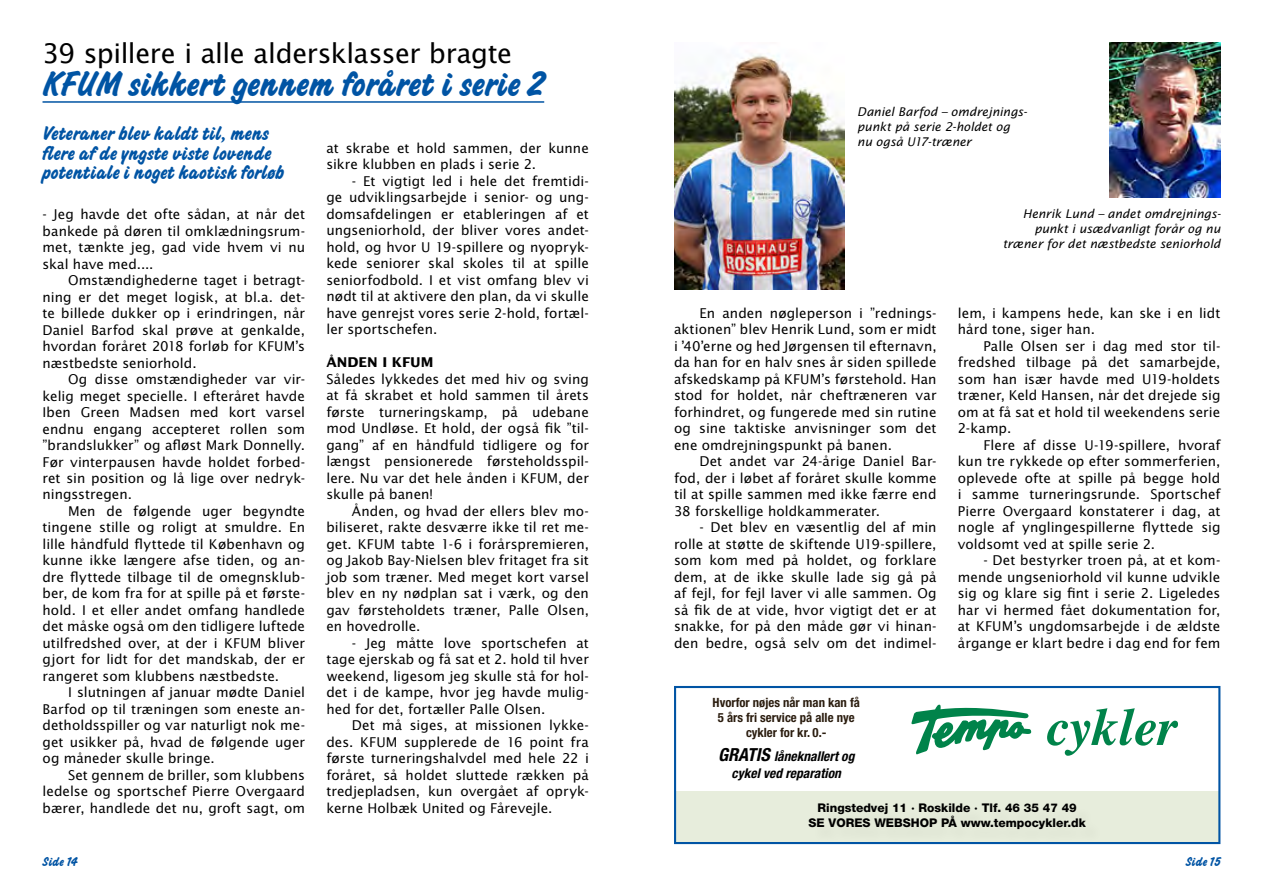
<style>
.page{position:relative;width:1263px;height:893px;background:#fff}
.page>*{position:absolute;margin:0;border:0;box-sizing:border-box;transform-origin:0 0}
.t1{font:37.5px "Challenge Bold Plain";color:#0054a4}
.t2{font:27px "Lucida Sans Std";letter-spacing:-.015em;color:#000}
.t3{font:21px/19.5px "Challenge Bold Plain";color:#0054a4}
.t4{font:13.5px/16.5px "Lucida Sans Std";letter-spacing:.005em;color:#000;text-align:justify}
.t5{font:italic 700 condensed 13.5px/16.5px "Helvetica Neue LT Std";color:#000;text-align:center}
.t6{font:13.5px "Challenge Bold Plain";letter-spacing:.01em;color:#0054a4}
.t7{font:700 13.5px "Lucida Sans Std";color:#000}
.t8{font:700 condensed 12.75px/15px "Helvetica Neue LT Std";color:#2b1d0f;text-align:center}
.t9{font:italic 12px/15px "Lucida Sans Std";color:#000;text-align:right}
.t10{font:800 12px/15px "Helvetica Neue LT Std";color:#000;text-align:center}
.s1{font-size:18px}
</style>
<div class="page">
<hr style="left:43px;top:101px;width:501px;height:2px;background:#0054a4">
<img style="left:1110px;top:43px;width:110px;height:155px">
<img style="left:674px;top:54px;width:170px;height:235px">
<div style="left:676px;top:792px;width:542px;height:51px;background:#e7eddc"></div>
<div style="left:674px;top:686px;width:546px;height:158px;border:2px solid #0054a4"></div>
<div style="left:811px;top:805px;width:294px;height:42px;background:#000;opacity:.05"></div>
<svg style="left:911px;top:704px;width:120px;height:51px"></svg>
<svg style="left:1047px;top:708px;width:131px;height:48px"></svg>
<h2 class="t2" style="left:43px;top:38px;width:471px">39 spillere i alle aldersklasser bragte</h2>
<h1 class="t1" style="left:43px;top:61px;width:40px">Kfum</h1>
<h1 class="t1" style="left:128px;top:61px;width:417px">sikkert gennem foråret i serie 2</h1>
<h3 class="t3" style="left:43px;top:123px;width:243px">Veteraner blev kaldt til, mens flere af de yngste viste lovende potentiale i noget kaotisk forløb</h3>
<p class="t4" style="left:43px;top:206px;width:264px">- Jeg havde det ofte sådan, at når det bankede på døren til omklædningsrum&shy;met, tænkte jeg, gad vide hvem vi nu skal have med....</p>
<p class="t4" style="left:43px;top:272px;width:264px;text-indent:26px">Omstændighederne taget i betragt&shy;ning er det meget logisk, at bl.a. det&shy;te billede dukker op i erindringen, når Daniel Barfod skal prøve at genkalde, hvordan foråret 2018 forløb for KFUM’s næstbedste seniorhold.</p>
<p class="t4" style="left:43px;top:371px;width:264px;text-indent:26px">Og disse omstændigheder var vir&shy;kelig meget specielle. I efteråret havde Iben Green Madsen med kort varsel endnu engang accepteret rollen som ”brandslukker” og afløst Mark Donnelly.<br>Før vinterpausen havde holdet forbed&shy;ret sin position og lå lige over nedryk&shy;ningsstregen.</p>
<p class="t4" style="left:43px;top:503px;width:264px;text-indent:26px">Men de følgende uger begyndte tingene stille og roligt at smuldre. En lille håndfuld flyttede til København og kunne ikke længere afse tiden, og an&shy;dre flyttede tilbage til de omegnsklub&shy;ber, de kom fra for at spille på et første&shy;hold. I et eller andet omfang handlede det måske også om den tidligere luftede utilfredshed over, at der i KFUM bliver gjort for lidt for det mandskab, der er rangeret som klubbens næstbedste.</p>
<p class="t4" style="left:43px;top:685px;width:264px;text-indent:26px">I slutningen af januar mødte Daniel Barfod op til træningen som eneste an&shy;detholdsspiller og var naturligt nok me&shy;get usikker på, hvad de følgende uger og måneder skulle bringe.</p>
<p class="t4" style="left:43px;top:767px;width:264px;text-indent:26px">Set gennem de briller, som klubbens ledelse og sportschef Pierre Overgaard bærer, handlede det nu, groft sagt, om</p>
<p class="t4" style="left:326px;top:140px;width:264px">at skrabe et hold sammen, der kunne sikre klubben en plads i serie 2.</p>
<p class="t4" style="left:326px;top:173px;width:264px;text-indent:26px">- Et vigtigt led i hele det fremtidi&shy;ge udviklingsarbejde i senior- og ung&shy;domsafdelingen er etableringen af et ungseniorhold, der bliver vores andet&shy;hold, og hvor U 19-spillere og nyopryk&shy;kede seniorer skal skoles til at spille seniorfodbold. I et vist omfang blev vi nødt til at aktivere den plan, da vi skulle have genrejst vores serie 2-hold, fortæl&shy;ler sportschefen.</p>
<p class="t7" style="left:326px;top:355px;width:109px">ÅNDEN I KFUM</p>
<p class="t4" style="left:326px;top:371px;width:264px">Således lykkedes det med hiv og sving at få skrabet et hold sammen til årets første turneringskamp, på udebane mod Undløse. Et hold, der også fik ”til&shy;gang” af en håndfuld tidligere og for længst pensionerede førsteholdsspil&shy;lere. Nu var det hele ånden i KFUM, der skulle på banen!</p>
<p class="t4" style="left:326px;top:503px;width:264px;text-indent:26px">Ånden, og hvad der ellers blev mo&shy;biliseret, rakte desværre ikke til ret me&shy;get. KFUM tabte 1-6 i forårspremieren, og Jakob Bay-Nielsen blev fritaget fra sit job som træner. Med meget kort varsel blev en ny nødplan sat i værk, og den gav førsteholdets træner, Palle Olsen, en hovedrolle.</p>
<p class="t4" style="left:326px;top:635px;width:264px;text-indent:26px">- Jeg måtte love sportschefen at tage ejerskab og få sat et 2. hold til hver weekend, ligesom jeg skulle stå for hol&shy;det i de kampe, hvor jeg havde mulig&shy;hed for det, fortæller Palle Olsen.</p>
<p class="t4" style="left:326px;top:717px;width:264px;text-indent:26px">Det må siges, at missionen lykke&shy;des. KFUM supplerede de 16 point fra første turneringshalvdel med hele 22 i foråret, så holdet sluttede rækken på tredjepladsen, kun overgået af opryk&shy;kerne Holbæk United og Fårevejle.</p>
<p class="t9" style="left:857px;top:104px;width:171px;text-align:left">Daniel Barfod – omdrejnings&shy;punkt på serie 2-holdet og nu også U17-træner</p>
<p class="t9" style="left:1003px;top:206px;width:219px">Henrik Lund – andet omdrejnings&shy;punkt i usædvanligt forår og nu træner for det næstbedste seniorhold</p>
<p class="t4" style="left:674px;top:305px;width:264px;text-indent:26px">En anden nøgleperson i ”rednings&shy;aktionen” blev Henrik Lund, som er midt i ’40’erne og hed Jørgensen til efternavn, da han for en halv snes år siden spillede afskedskamp på KFUM’s førstehold. Han stod for holdet, når cheftræneren var forhindret, og fungerede med sin rutine og sine taktiske anvisninger som det ene omdrejningspunkt på banen.</p>
<p class="t4" style="left:674px;top:453px;width:264px;text-indent:26px">Det andet var 24-årige Daniel Bar&shy;fod, der i løbet af foråret skulle komme til at spille sammen med ikke færre end 38 forskellige holdkammerater.</p>
<p class="t4" style="left:674px;top:519px;width:264px;text-indent:26px">- Det blev en væsentlig del af min rolle at støtte de skiftende U19-spillere, som kom med på holdet, og forklare dem, at de ikke skulle lade sig gå på af fejl, for fejl laver vi alle sammen. Og så fik de at vide, hvor vigtigt det er at snakke, for på den måde gør vi hinan&shy;den bedre, også selv om det indimel-</p>
<p class="t8" style="left:712px;top:695px;width:149px">Hvorfor nøjes når man kan få<br>5 års fri service på alle nye cykler for kr. 0.-</p>
<p class="t5" style="left:718px;top:748px;width:138px"><span class="s1">Gratis</span> låneknallert og cykel ved reparation</p>
<p class="t4" style="left:958px;top:305px;width:264px">lem, i kampens hede, kan ske i en lidt hård tone, siger han.</p>
<p class="t4" style="left:958px;top:338px;width:264px;text-indent:26px">Palle Olsen ser i dag med stor til&shy;fredshed tilbage på det samarbejde, som han især havde med U19-holdets træner, Keld Hansen, når det drejede sig om at få sat et hold til weekendens serie 2-kamp.</p>
<p class="t4" style="left:958px;top:437px;width:264px;text-indent:26px">Flere af disse U-19-spillere, hvoraf kun tre rykkede op efter sommerferien, oplevede ofte at spille på begge hold i samme turneringsrunde. Sportschef Pierre Overgaard konstaterer i dag, at nogle af ynglingespillerne flyttede sig voldsomt ved at spille serie 2.</p>
<p class="t4" style="left:958px;top:552px;width:264px;text-indent:26px">- Det bestyrker troen på, at et kom&shy;mende ungseniorhold vil kunne udvikle sig og klare sig fint i serie 2. Ligeledes har vi hermed fået dokumentation for, at KFUM’s ungdomsarbejde i de ældste årgange er klart bedre i dag end for fem</p>
<p class="t10" style="left:809px;top:800px;width:279px">Ringstedvej 11 · Roskilde · Tlf. 46 35 47 49<br>SE VORES WEBSHOP PÅ www.tempocykler.dk</p>
<p class="t6" style="left:43px;top:853px;width:37px">Side 14</p>
<p class="t6" style="left:1186px;top:853px;width:36px">Side 15</p>
</div>
